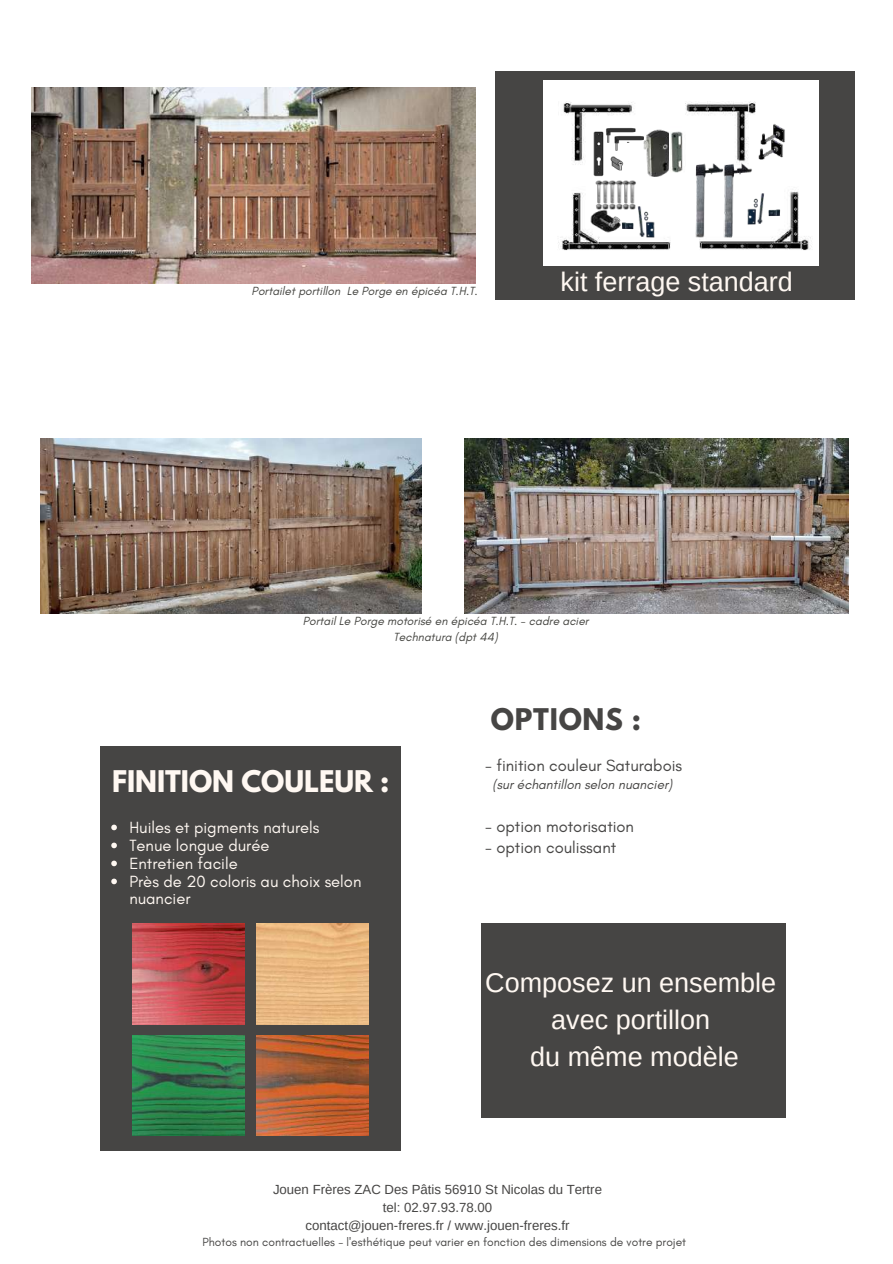
<style>
.page{position:relative;width:893px;height:1264px;background:#fff}
.page>*{position:absolute;margin:0;border:0;box-sizing:border-box;transform-origin:0 0}
.t1{font:27px/37px "Arimo";color:#fff8f2;text-align:center}
.t2{font:700 26.4px "League Spartan";color:#fff8f2}
.t3{font:700 26.4px "League Spartan";letter-spacing:.03em;color:#464544}
.t4{font:16.5px/18px "Glacial Indifference";color:#fff8f2}
.t5{font:16.5px "Glacial Indifference";color:#464544}
.t6{font:italic 13.5px "Glacial Indifference";color:#464544}
.t7{font:13.2px/18px "Arimo";color:#464544;text-align:center}
.t8{font:italic 12px/16px "Glacial Indifference";color:#444440;text-align:center}
.t9{font:12px "Glacial Indifference";color:#464544}
</style>
<div class="page">
<div style="left:100px;top:746px;width:300px;height:405px;background:#464544"></div>
<div style="left:481px;top:924px;width:304px;height:193px;background:#464544"></div>
<img style="left:132px;top:924px;width:113px;height:100px">
<img style="left:256px;top:924px;width:112px;height:100px">
<img style="left:132px;top:1035px;width:113px;height:100px">
<img style="left:256px;top:1035px;width:112px;height:100px">
<svg style="left:111px;top:824px;width:6px;height:6px"></svg>
<svg style="left:111px;top:842px;width:6px;height:6px"></svg>
<svg style="left:111px;top:860px;width:6px;height:6px"></svg>
<svg style="left:111px;top:878px;width:6px;height:6px"></svg>
<img style="left:41px;top:438px;width:380px;height:176px">
<img style="left:465px;top:438px;width:383px;height:176px">
<img style="left:32px;top:87px;width:443px;height:197px">
<div style="left:495px;top:71px;width:360px;height:228px;background:#464544"></div>
<img style="left:543px;top:81px;width:275px;height:185px">
<img style="left:751px;top:135px;width:40px;height:29px">
<img style="left:592px;top:180px;width:6px;height:22px">
<img style="left:598px;top:180px;width:41px;height:22px">
<img style="left:588px;top:202px;width:24px;height:34px">
<img style="left:592px;top:127px;width:51px;height:50px">
<img style="left:601px;top:119px;width:34px;height:27px">
<div style="left:625px;top:143px;width:20px;height:26px;background:#fff"></div>
<img style="left:670px;top:126px;width:15px;height:52px">
<img style="left:753px;top:120px;width:40px;height:30px">
<img style="left:752px;top:186px;width:38px;height:48px">
<img style="left:612px;top:199px;width:56px;height:48px">
<img style="left:688px;top:160px;width:64px;height:78px">
<img style="left:643px;top:126px;width:25px;height:55px">
<p class="t8" style="left:251px;top:283px;width:227px">Portailet portillon Le Porge en épicéa T.H.T.</p>
<h1 class="t1" style="left:560px;top:263px;width:234px">kit ferrage standard</h1>
<p class="t8" style="left:303px;top:613px;width:287px">Portail Le Porge motorisé en épicéa T.H.T. - cadre acier<br>Technatura (dpt 44)</p>
<h2 class="t2" style="left:112px;top:768px;width:279px">FINITION COULEUR :</h2>
<p class="t4" style="left:129px;top:817px;width:233px">Huiles et pigments naturels<br>Tenue longue durée<br>Entretien facile<br>Près de 20 coloris au choix selon nuancier</p>
<h2 class="t3" style="left:490px;top:706px;width:152px">OPTIONS :</h2>
<p class="t5" style="left:485px;top:755px;width:198px">- finition couleur Saturabois</p>
<p class="t6" style="left:492px;top:776px;width:181px">(sur échantillon selon nuancier)</p>
<p class="t5" style="left:485px;top:816px;width:150px">- option motorisation</p>
<p class="t5" style="left:485px;top:837px;width:132px">- option coulissant</p>
<h1 class="t1" style="left:485px;top:964px;width:292px">Composez un ensemble avec portillon<br>du même modèle</h1>
<p class="t7" style="left:273px;top:1180px;width:330px">Jouen Frères ZAC Des Pâtis 56910 St Nicolas du Tertre tel: 02.97.93.78.00<br>contact@jouen-freres.fr / www.jouen-freres.fr</p>
<p class="t9" style="left:202px;top:1234px;width:485px">Photos non contractuelles - l'esthétique peut varier en fonction des dimensions de votre projet</p>
</div>
